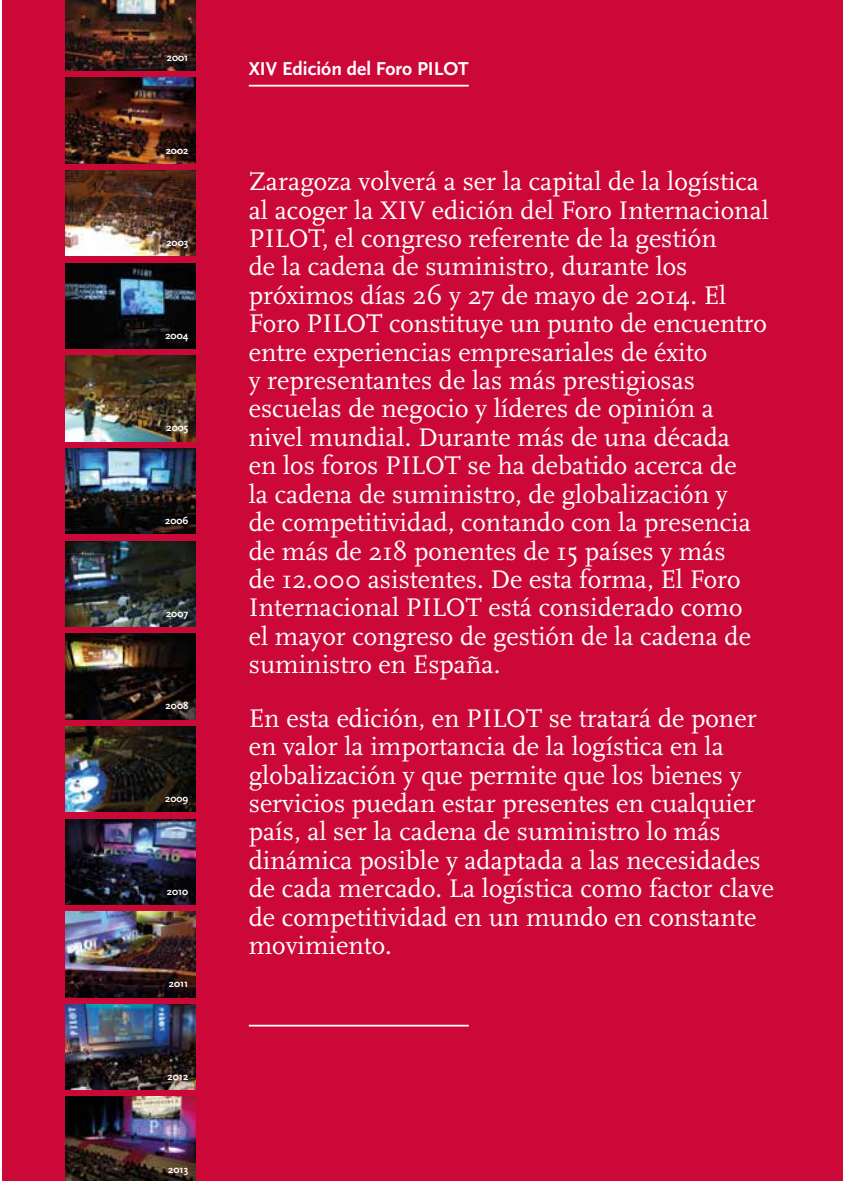
<style>
.page{position:relative;width:844px;height:1181px;background:#fff}
.page>*{position:absolute;margin:0;border:0;box-sizing:border-box;transform-origin:0 0}
.t1{font:26.6px/28.3px "Scala";color:#fff}
.t2{font:700 19.6px "Scala Sans";color:#fff}
.t3{font:700 10.67px "Scala Sans";color:#fff}
</style>
<div class="page">
<div style="left:2px;top:0;width:840px;height:1181px;background:#cc0839"></div>
<hr style="left:249px;top:85px;width:219px;height:2px;background:#fff">
<hr style="left:249px;top:1024px;width:219px;height:2px;background:#fff">
<img style="left:65px;top:0;width:131px;height:71px">
<img style="left:65px;top:78px;width:131px;height:85px">
<img style="left:65px;top:170px;width:131px;height:86px">
<img style="left:65px;top:263px;width:131px;height:86px">
<img style="left:65px;top:356px;width:131px;height:85px">
<img style="left:65px;top:448px;width:131px;height:86px">
<img style="left:65px;top:541px;width:131px;height:85px">
<img style="left:65px;top:634px;width:131px;height:85px">
<img style="left:65px;top:726px;width:131px;height:86px">
<img style="left:65px;top:819px;width:131px;height:85px">
<img style="left:65px;top:911px;width:131px;height:86px">
<img style="left:65px;top:1004px;width:131px;height:86px">
<img style="left:65px;top:1097px;width:131px;height:84px">
<p class="t3" style="left:167px;top:52px;width:23px">2001</p>
<p class="t3" style="left:166px;top:144px;width:24px">2002</p>
<p class="t3" style="left:166px;top:237px;width:23px">2003</p>
<p class="t3" style="left:165px;top:329px;width:24px">2004</p>
<p class="t3" style="left:166px;top:422px;width:23px">2005</p>
<p class="t3" style="left:165px;top:515px;width:25px">2006</p>
<p class="t3" style="left:166px;top:607px;width:24px">2007</p>
<p class="t3" style="left:166px;top:700px;width:24px">2008</p>
<p class="t3" style="left:165px;top:793px;width:25px">2009</p>
<p class="t3" style="left:167px;top:885px;width:23px">2010</p>
<p class="t3" style="left:169px;top:978px;width:21px">2011</p>
<p class="t3" style="left:167px;top:1071px;width:22px">2012</p>
<p class="t3" style="left:168px;top:1163px;width:22px">2013</p>
<p class="t2" style="left:249px;top:58px;width:221px">XIV Edición del Foro PILOT</p>
<p class="t1" style="left:249px;top:168px;width:521px">Zaragoza volverá a ser la capital de la logística al acoger la XIV edición del Foro Internacional PILOT, el congreso referente de la gestión<br>de la cadena de suministro, durante los próximos días 26 y 27 de mayo de 2014. El Foro PILOT constituye un punto de encuentro entre experiencias empresariales de éxito<br>y representantes de las más prestigiosas escuelas de negocio y líderes de opinión a nivel mundial. Durante más de una década<br>en los foros PILOT se ha debatido acerca de<br>la cadena de suministro, de globalización y<br>de competitividad, contando con la presencia de más de 218 ponentes de 15 países y más<br>de 12.000 asistentes. De esta forma, El Foro Internacional PILOT está considerado como<br>el mayor congreso de gestión de la cadena de suministro en España.</p>
<p class="t1" style="left:249px;top:704px;width:526px">En esta edición, en PILOT se tratará de poner en valor la importancia de la logística en la globalización y que permite que los bienes y servicios puedan estar presentes en cualquier país, al ser la cadena de suministro lo más dinámica posible y adaptada a las necesidades de cada mercado. La logística como factor clave de competitividad en un mundo en constante movimiento.</p>
</div>
